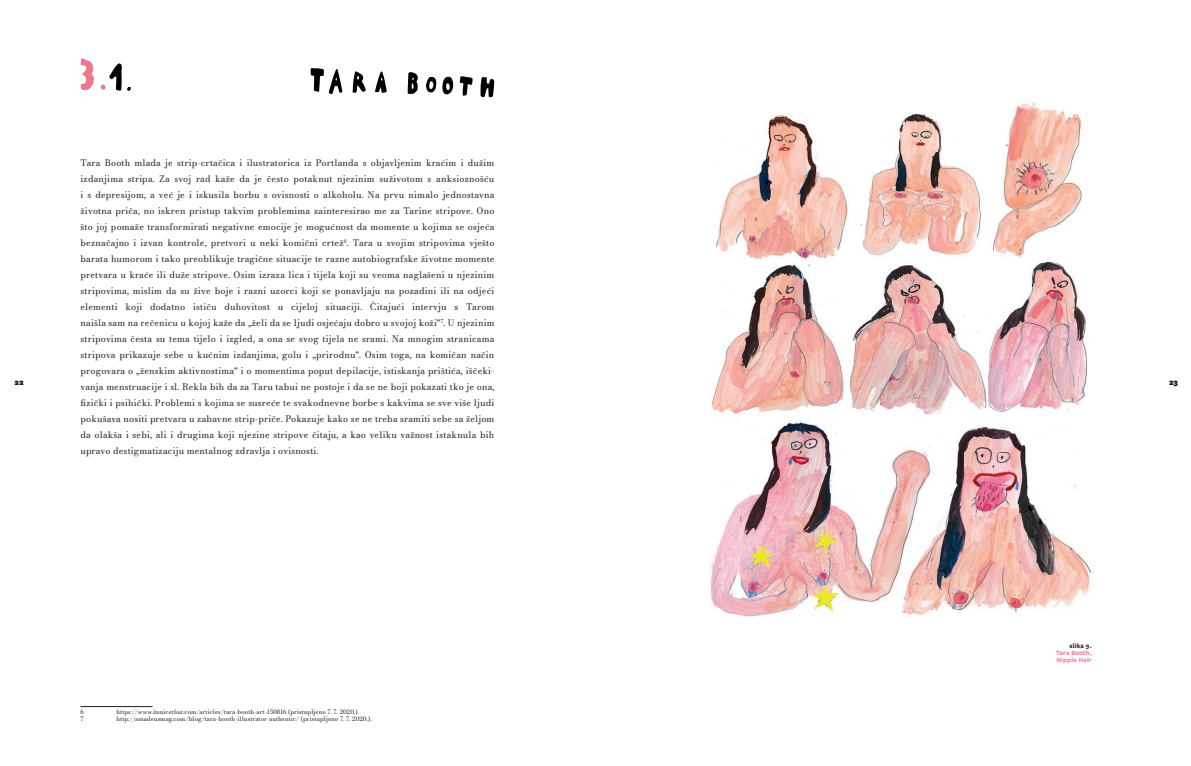
<style>
.page{position:relative;width:1191px;height:766px;background:#fff}
.page>*{position:absolute;margin:0;border:0;box-sizing:border-box;transform-origin:0 0}
.t1{font:9px/16px "Bodoni Moda 06";letter-spacing:.02em;color:#231f20}
.t2{font:900 9px "National";color:#231f20}
.t3{font:700 7px "National";letter-spacing:.02em;color:#f0788e}
.t4{font:700 7px "National";letter-spacing:.02em;color:#231f20}
.footnote{font:6px "Bodoni Moda 06";letter-spacing:.02em;color:#231f20}
</style>
<div class="page">
<hr style="left:81px;top:705px;width:72px;height:1px;background:#231f20">
<svg style="left:480px;top:77px;width:14px;height:20px"></svg>
<svg style="left:408px;top:72px;width:10px;height:22px"></svg>
<svg style="left:353px;top:71px;width:13px;height:22px"></svg>
<svg style="left:311px;top:68px;width:31px;height:26px"></svg>
<svg style="left:375px;top:71px;width:12px;height:22px"></svg>
<svg style="left:460px;top:76px;width:12px;height:19px"></svg>
<svg style="left:442px;top:76px;width:11px;height:18px"></svg>
<svg style="left:426px;top:77px;width:10px;height:16px"></svg>
<svg style="left:81px;top:58px;width:13px;height:33px"></svg>
<svg style="left:101px;top:63px;width:30px;height:28px"></svg>
<img style="left:710px;top:102px;width:381px;height:515px">
<p class="t1" style="left:81px;top:155px;width:415px">Tara Booth mlada je strip-crtačica i ilustratorica iz Portlanda s objavljenim kraćim i dužim</p>
<p class="t1" style="left:81px;top:171px;width:415px">izdanjima stripa. Za svoj rad kaže da je često potaknut njezinim suživotom s anksioznošću i s depresijom, a već je i iskusila borbu s ovisnosti o alkoholu. Na prvu nimalo jednostavna</p>
<p class="t1" style="left:81px;top:203px;width:415px">životna priča, no iskren pristup takvim problemima zainteresirao me za Tarine stripove. Ono što joj pomaže transformirati negativne emocije je mogućnost da momente u kojima se osjeća</p>
<p class="t1" style="left:81px;top:235px;width:415px;text-align:justify">beznačajno i izvan kontrole, pretvori u neki komični crtež<sup>6</sup>. Tara u svojim stripovima vješto barata humorom i tako preoblikuje tragične situacije te razne autobiografske životne momente pretvara u kraće ili duže stripove. Osim izraza lica i tijela koji su veoma naglašeni u njezinim stripovima, mislim da su žive boje i razni uzorci koji se ponavljaju na pozadini ili na odjeći</p>
<p class="t1" style="left:81px;top:299px;width:415px">elementi koji dodatno ističu duhovitost u cijeloj situaciji. Čitajući intervju s Tarom</p>
<p class="t1" style="left:81px;top:315px;width:415px">naišla sam na rečenicu u kojoj kaže da „želi da se ljudi osjećaju dobro u svojoj koži“<sup>7</sup>. U njezinim</p>
<p class="t1" style="left:81px;top:331px;width:415px">stripovima česta su tema tijelo i izgled, a ona se svog tijela ne srami. Na mnogim stranicama</p>
<p class="t1" style="left:81px;top:347px;width:415px">stripova prikazuje sebe u kućnim izdanjima, golu i „prirodnu“. Osim toga, na komičan način</p>
<p class="t1" style="left:81px;top:363px;width:415px">progovara o „ženskim aktivnostima“ i o momentima poput depilacije, istiskanja prištića, iščeki-</p>
<p class="t1" style="left:81px;top:379px;width:415px">vanja menstruacije i sl. Rekla bih da za Taru tabui ne postoje i da se ne boji pokazati tko je ona, fizički i psihički. Problemi s kojima se susreće te svakodnevne borbe s kakvima se sve više ljudi</p>
<p class="t1" style="left:81px;top:411px;width:415px">pokušava nositi pretvara u zabavne strip-priče. Pokazuje kako se ne treba sramiti sebe sa željom da olakša i sebi, ali i drugima koji njezine stripove čitaju, a kao veliku važnost istaknula bih</p>
<p class="t1" style="left:81px;top:443px;width:239px">upravo destigmatizaciju mentalnog zdravlja i ovisnosti.</p>
<p class="t2" style="left:14px;top:375px;width:11px">22</p>
<p class="t2" style="left:1169px;top:376px;width:11px">23</p>
<p class="footnote" style="left:81px;top:707px;width:5px">6</p>
<p class="footnote" style="left:117px;top:707px;width:244px">https://www.itsnicethat.com/articles/tara-booth-art-150816 (pristupljeno 7. 7. 2020.).</p>
<p class="footnote" style="left:81px;top:714px;width:5px">7</p>
<p class="footnote" style="left:117px;top:714px;width:256px">http://amadeusmag.com/blog/tara-booth-illustrator-authentic/ (pristupljeno 7. 7. 2020.).</p>
<p class="t4" style="left:1069px;top:640px;width:24px">slika 9.</p>
<p class="t3" style="left:1056px;top:647px;width:37px">Tara Booth,</p>
<p class="t3" style="left:1056px;top:654px;width:37px">Nipple Hair</p>
</div>
